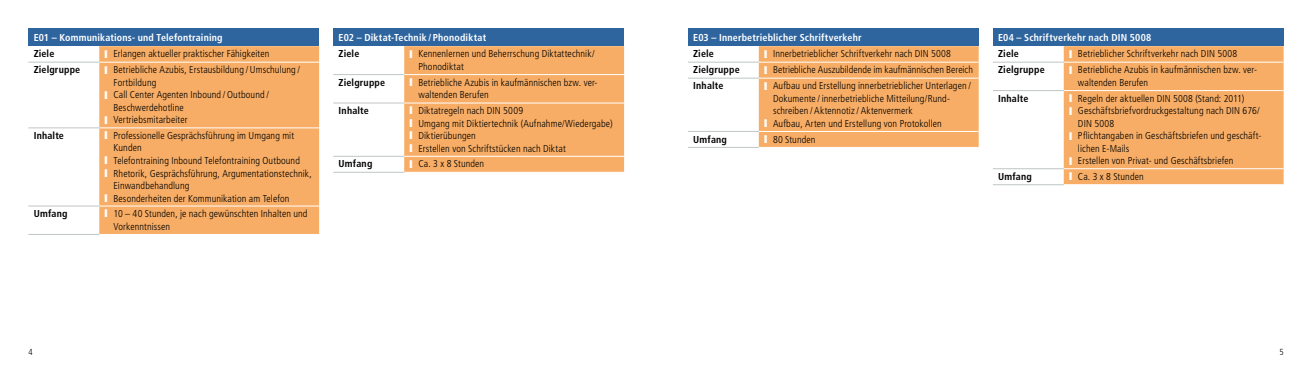
<style>
.page{position:relative;width:1312px;height:373px;background:#fff}
.page>*{position:absolute;margin:0;border:0;box-sizing:border-box;transform-origin:0 0}
.t1{font:300 condensed 10px/12.5px "Frutiger LT Std";letter-spacing:.01em;color:#000}
.t2{font:700 condensed 10px "Frutiger LT Std";letter-spacing:.015em;color:#fff}
.t3{font:700 condensed 10px "Frutiger LT Std";letter-spacing:.015em;color:#000}
.t4{font:300 condensed 8.75px "Frutiger LT Std";color:#000}
.s1{color:#fff}
</style>
<div class="page">
<div style="left:28px;top:28px;width:291px;height:18px;background:#2f659f"></div>
<svg style="left:28px;top:61px;width:71px;height:146px"></svg>
<div style="left:99px;top:46px;width:220px;height:188px;background:#f7ad65"></div>
<hr style="left:99px;top:62px;width:220px;height:1px;background:#fff">
<hr style="left:99px;top:127px;width:220px;height:1px;background:#fff">
<hr style="left:99px;top:205px;width:220px;height:1px;background:#fff">
<hr style="left:28px;top:62px;width:71px;height:1px;background:#c0c6c3">
<hr style="left:28px;top:127px;width:71px;height:1px;background:#c0c6c3">
<hr style="left:28px;top:205px;width:71px;height:1px;background:#c0c6c3">
<hr style="left:28px;top:234px;width:71px;height:1px;background:#c0c6c3">
<div style="left:333px;top:28px;width:291px;height:18px;background:#2f659f"></div>
<svg style="left:333px;top:103px;width:71px;height:69px"></svg>
<div style="left:404px;top:46px;width:220px;height:126px;background:#f7ad65"></div>
<hr style="left:404px;top:74px;width:220px;height:1px;background:#fff">
<hr style="left:404px;top:102px;width:220px;height:1px;background:#fff">
<hr style="left:404px;top:156px;width:220px;height:1px;background:#fff">
<hr style="left:333px;top:74px;width:71px;height:1px;background:#c0c6c3">
<hr style="left:333px;top:102px;width:71px;height:1px;background:#c0c6c3">
<hr style="left:333px;top:156px;width:71px;height:1px;background:#c0c6c3">
<hr style="left:333px;top:172px;width:71px;height:1px;background:#c0c6c3">
<div style="left:687px;top:28px;width:291px;height:18px;background:#2f659f"></div>
<svg style="left:688px;top:61px;width:70px;height:17px"></svg>
<svg style="left:758px;top:46px;width:220px;height:101px;background:#f7af69"></svg>
<hr style="left:758px;top:62px;width:220px;height:1px;background:#fff">
<hr style="left:758px;top:78px;width:220px;height:1px;background:#fff">
<hr style="left:758px;top:131px;width:220px;height:1px;background:#fff">
<hr style="left:687px;top:62px;width:71px;height:1px;background:#c0c6c3">
<hr style="left:687px;top:78px;width:71px;height:1px;background:#c0c6c3">
<hr style="left:687px;top:131px;width:71px;height:1px;background:#c0c6c3">
<hr style="left:687px;top:147px;width:71px;height:1px;background:#c0c6c3">
<div style="left:992px;top:28px;width:291px;height:18px;background:#2f659f"></div>
<svg style="left:993px;top:61px;width:70px;height:109px"></svg>
<div style="left:1063px;top:46px;width:220px;height:138px;background:#f7ad65"></div>
<hr style="left:1063px;top:62px;width:220px;height:1px;background:#fff">
<hr style="left:1063px;top:90px;width:220px;height:1px;background:#fff">
<hr style="left:1063px;top:168px;width:220px;height:1px;background:#fff">
<hr style="left:992px;top:62px;width:71px;height:1px;background:#c0c6c3">
<hr style="left:992px;top:90px;width:71px;height:1px;background:#c0c6c3">
<hr style="left:992px;top:168px;width:71px;height:1px;background:#c0c6c3">
<hr style="left:992px;top:184px;width:71px;height:1px;background:#c0c6c3">
<p class="t2" style="left:34px;top:32px;width:190px">E01 – Kommunikations- und Telefontraining</p>
<p class="t3" style="left:34px;top:48px;width:22px">Ziele</p>
<p class="t1" style="left:105px;top:48px;width:166px"><span class="s1">❙</span> Erlangen aktueller praktischer Fähigkeiten</p>
<p class="t3" style="left:34px;top:64px;width:48px">Zielgruppe</p>
<p class="t1" style="left:105px;top:63px;width:197px"><span class="s1">❙</span> Betriebliche Azubis, Erstausbildung / Umschulung /</p>
<p class="t1" style="left:113px;top:76px;width:44px">Fortbildung</p>
<p class="t1" style="left:105px;top:88px;width:166px"><span class="s1">❙</span> Call Center Agenten Inbound / Outbound /</p>
<p class="t1" style="left:113px;top:101px;width:72px">Beschwerdehotline</p>
<p class="t1" style="left:105px;top:113px;width:84px"><span class="s1">❙</span> Vertriebsmitarbeiter</p>
<p class="t3" style="left:34px;top:129px;width:32px">Inhalte</p>
<p class="t1" style="left:105px;top:129px;width:191px"><span class="s1">❙</span> Professionelle Gesprächsführung im Umgang mit</p>
<p class="t1" style="left:113px;top:142px;width:30px">Kunden</p>
<p class="t1" style="left:105px;top:154px;width:197px"><span class="s1">❙</span> Telefontraining Inbound Telefontraining Outbound</p>
<p class="t1" style="left:105px;top:167px;width:209px"><span class="s1">❙</span> Rhetorik, Gesprächsführung, Argumentationstechnik,</p>
<p class="t1" style="left:113px;top:179px;width:77px">Einwandbehandlung</p>
<p class="t1" style="left:105px;top:192px;width:186px"><span class="s1">❙</span> Besonderheiten der Kommunikation am Telefon</p>
<p class="t3" style="left:34px;top:207px;width:35px">Umfang</p>
<p class="t1" style="left:113px;top:207px;width:195px;text-indent:-9px"><span class="s1">❙</span> 10 – 40 Stunden, je nach gewünschten Inhalten und<br>Vorkenntnissen</p>
<p class="t2" style="left:338px;top:32px;width:149px">E02 – Diktat-Technik / Phonodiktat</p>
<p class="t3" style="left:338px;top:48px;width:22px">Ziele</p>
<p class="t1" style="left:418px;top:48px;width:178px;text-indent:-9px"><span class="s1">❙</span> Kennenlernen und Beherrschung Diktattechnik/<br>Phonodiktat</p>
<p class="t3" style="left:338px;top:76px;width:48px">Zielgruppe</p>
<p class="t1" style="left:418px;top:76px;width:181px;text-indent:-9px"><span class="s1">❙</span> Betriebliche Azubis in kaufmännischen bzw. ver&shy;waltenden Berufen</p>
<p class="t3" style="left:338px;top:104px;width:32px">Inhalte</p>
<p class="t1" style="left:409px;top:104px;width:204px"><span class="s1">❙</span> Diktatregeln nach DIN 5009<br><span class="s1">❙</span> Umgang mit Diktiertechnik (Aufnahme/Wiedergabe) <span class="s1">❙</span> Diktierübungen<br><span class="s1">❙</span> Erstellen von Schriftstücken nach Diktat</p>
<p class="t3" style="left:338px;top:158px;width:35px">Umfang</p>
<p class="t1" style="left:409px;top:157px;width:76px"><span class="s1">❙</span> Ca. 3 x 8 Stunden</p>
<p class="t2" style="left:693px;top:32px;width:170px">E03 – Innerbetrieblicher Schriftverkehr</p>
<p class="t3" style="left:693px;top:48px;width:22px">Ziele</p>
<p class="t1" style="left:764px;top:48px;width:188px"><span class="s1">❙</span> Innerbetrieblicher Schriftverkehr nach DIN 5008</p>
<p class="t3" style="left:693px;top:64px;width:48px">Zielgruppe</p>
<p class="t1" style="left:764px;top:63px;width:210px"><span class="s1">❙</span> Betriebliche Auszubildende im kaufmännischen Bereich</p>
<p class="t3" style="left:693px;top:80px;width:32px">Inhalte</p>
<p class="t1" style="left:764px;top:79px;width:208px"><span class="s1">❙</span> Aufbau und Erstellung innerbetrieblicher Unterlagen /</p>
<p class="t1" style="left:772px;top:92px;width:178px">Dokumente / innerbetriebliche Mitteilung/Rund-</p>
<p class="t1" style="left:772px;top:104px;width:141px">schreiben / Aktennotiz / Aktenvermerk</p>
<p class="t1" style="left:764px;top:117px;width:179px"><span class="s1">❙</span> Aufbau, Arten und Erstellung von Protokollen</p>
<p class="t3" style="left:693px;top:133px;width:35px">Umfang</p>
<p class="t1" style="left:764px;top:133px;width:53px"><span class="s1">❙</span> 80 Stunden</p>
<p class="t2" style="left:997px;top:32px;width:155px">E04 – Schriftverkehr nach DIN 5008</p>
<p class="t3" style="left:997px;top:48px;width:22px">Ziele</p>
<p class="t1" style="left:1068px;top:48px;width:170px"><span class="s1">❙</span> Betrieblicher Schriftverkehr nach DIN 5008</p>
<p class="t3" style="left:997px;top:64px;width:48px">Zielgruppe</p>
<p class="t1" style="left:1077px;top:63px;width:181px;text-indent:-9px"><span class="s1">❙</span> Betriebliche Azubis in kaufmännischen bzw. ver&shy;waltenden Berufen</p>
<p class="t3" style="left:997px;top:92px;width:32px">Inhalte</p>
<p class="t1" style="left:1068px;top:92px;width:177px"><span class="s1">❙</span> Regeln der aktuellen DIN 5008 (Stand: 2011)</p>
<p class="t1" style="left:1068px;top:104px;width:192px"><span class="s1">❙</span> Geschäftsbriefvordruckgestaltung nach DIN 676/</p>
<p class="t1" style="left:1077px;top:117px;width:38px">DIN 5008</p>
<p class="t1" style="left:1068px;top:129px;width:194px"><span class="s1">❙</span> Pflichtangaben in Geschäftsbriefen und geschäft-</p>
<p class="t1" style="left:1077px;top:142px;width:53px">lichen E-Mails</p>
<p class="t1" style="left:1068px;top:154px;width:166px"><span class="s1">❙</span> Erstellen von Privat- und Geschäftsbriefen</p>
<p class="t3" style="left:997px;top:170px;width:35px">Umfang</p>
<p class="t1" style="left:1068px;top:170px;width:76px"><span class="s1">❙</span> Ca. 3 x 8 Stunden</p>
<p class="t4" style="left:28px;top:346px;width:6px">4</p>
<p class="t4" style="left:1278px;top:346px;width:6px">5</p>
</div>
